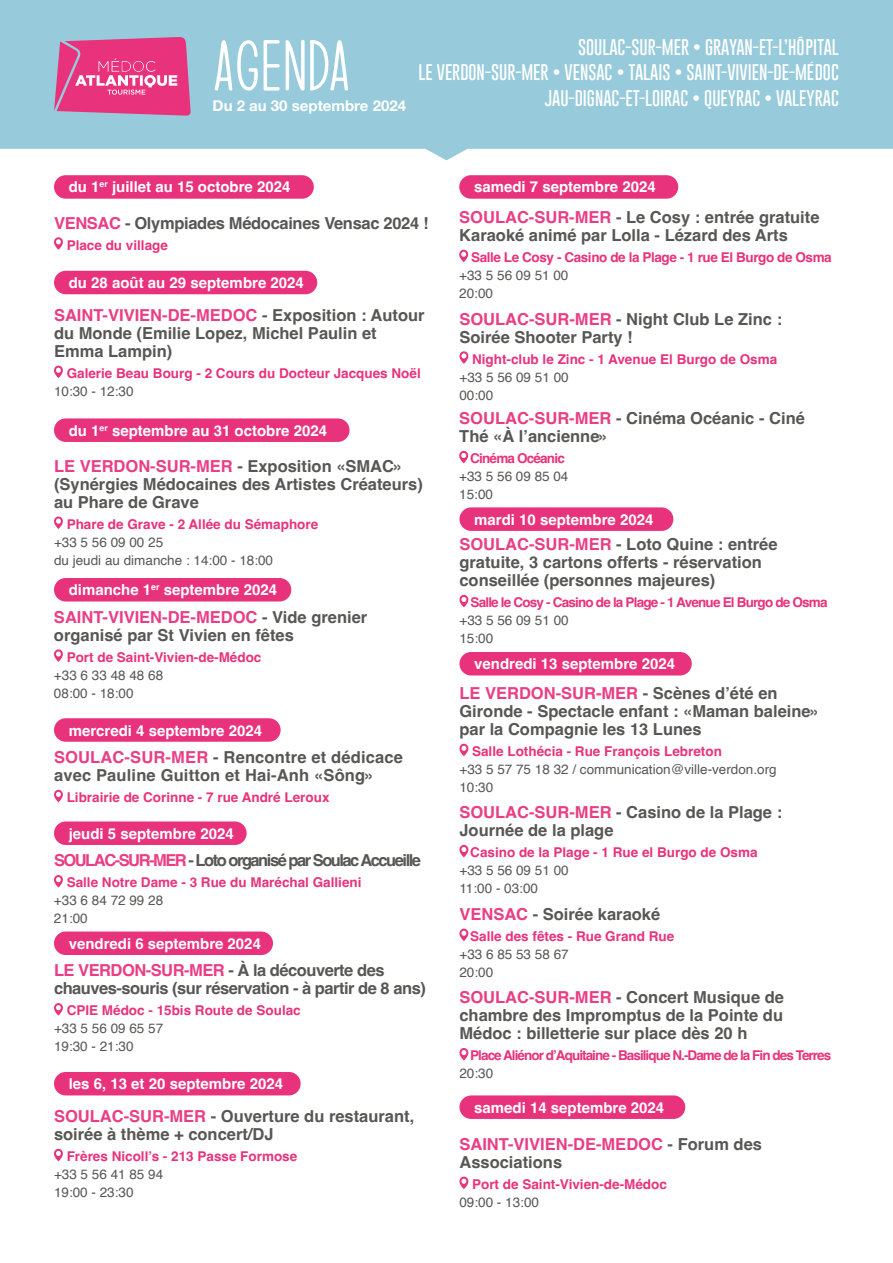
<style>
.page{position:relative;width:893px;height:1263px;background:#fff}
.page>*{position:absolute;margin:0;border:0;box-sizing:border-box;transform-origin:0 0}
.t1{font:72px "Good Mood";color:#fff}
.t2{font:700 16.5px/18px "Helvetica";color:#575756}
.t3{font:100 16.5px/25.5px "Gobold";color:#fff;text-align:right}
.t4{font:700 16.5px/18px "Helvetica";letter-spacing:-.03em;color:#575756}
.t5{font:700 16.5px "Helvetica";letter-spacing:-.09em;color:#575756}
.t6{font:700 16.5px/18px "Helvetica";color:#e93e85}
.t7{font:700 16.5px "Helvetica";letter-spacing:-.02em;color:#575756}
.t8{font:700 15px "Helvetica";color:#fff}
.t9{font:700 15px "Helvetica Neue LT Std";color:#fff}
.t10{font:700 13.5px "Helvetica";color:#e8327c}
.t11{font:13.5px/18px "Helvetica";color:#575756}
.t12{font:700 13.5px "Helvetica";letter-spacing:-.06em;color:#e8327c}
.t13{font:700 13.5px "Helvetica";letter-spacing:-.07em;color:#e8327c}
.t14{font:700 13.5px "Helvetica";letter-spacing:-.03em;color:#e8327c}
.s1{color:#e93e85}
.s2{color:#575756}
</style>
<div class="page">
<svg style="left:54px;top:237px;width:9px;height:13px"></svg>
<div style="left:54px;top:175px;width:260px;height:24px;background:#e8327c;border-radius:12px"></div>
<svg style="left:54px;top:365px;width:9px;height:13px"></svg>
<div style="left:54px;top:271px;width:263px;height:23px;background:#e8327c;border-radius:12px"></div>
<svg style="left:54px;top:516px;width:9px;height:13px"></svg>
<div style="left:54px;top:418px;width:296px;height:24px;background:#e8327c;border-radius:12px"></div>
<svg style="left:54px;top:875px;width:9px;height:12px"></svg>
<svg style="left:54px;top:789px;width:9px;height:13px"></svg>
<svg style="left:54px;top:1003px;width:9px;height:12px"></svg>
<div style="left:54px;top:821px;width:193px;height:24px;background:#e8327c;border-radius:12px"></div>
<div style="left:54px;top:718px;width:227px;height:24px;background:#e8327c;border-radius:12px"></div>
<div style="left:54px;top:931px;width:219px;height:24px;background:#e8327c;border-radius:12px"></div>
<div style="left:459px;top:175px;width:219px;height:24px;background:#e8327c;border-radius:12px"></div>
<div style="left:54px;top:578px;width:237px;height:23px;background:#e8327c;border-radius:12px"></div>
<svg style="left:459px;top:249px;width:9px;height:13px"></svg>
<svg style="left:459px;top:351px;width:9px;height:13px"></svg>
<svg style="left:54px;top:1148px;width:9px;height:13px"></svg>
<div style="left:54px;top:1072px;width:247px;height:23px;background:#e8327c;border-radius:12px"></div>
<svg style="left:459px;top:594px;width:9px;height:13px"></svg>
<svg style="left:459px;top:450px;width:9px;height:13px"></svg>
<div style="left:459px;top:507px;width:214px;height:24px;background:#e8327c;border-radius:12px"></div>
<svg style="left:459px;top:743px;width:9px;height:13px"></svg>
<div style="left:459px;top:652px;width:233px;height:23px;background:#e8327c;border-radius:12px"></div>
<svg style="left:459px;top:928px;width:9px;height:13px"></svg>
<svg style="left:459px;top:1048px;width:9px;height:12px"></svg>
<svg style="left:459px;top:844px;width:9px;height:13px"></svg>
<svg style="left:0;top:0;width:893px;height:160px;background:#9ecedd"></svg>
<svg style="left:54px;top:37px;width:137px;height:79px;background:#df5290"></svg>
<div style="left:134px;top:62px;width:9px;height:9px;background:#e8327c;border-radius:5px"></div>
<svg style="left:54px;top:649px;width:9px;height:13px"></svg>
<div style="left:459px;top:1095px;width:226px;height:24px;background:#e8327c;border-radius:12px"></div>
<svg style="left:459px;top:1176px;width:9px;height:13px"></svg>
<h1 class="t1" style="left:213px;top:28px;width:139px">AGENDA</h1>
<p class="t3" style="left:418px;top:34px;width:422px">SOULAC-SUR-MER • GRAYAN-ET-L’HÔPITAL<br>LE VERDON-SUR-MER • VENSAC • TALAIS • SAINT-VIVIEN-DE-MÉDOC<br>JAU-DIGNAC-ET-LOIRAC • QUEYRAC • VALEYRAC</p>
<p class="t9" style="left:213px;top:96px;width:195px">Du 2 au 30 septembre 2024</p>
<p class="t8" style="left:69px;top:178px;width:223px">du 1<sup>er</sup> juillet au 15 octobre 2024</p>
<p class="t7" style="left:54px;top:213px;width:376px"><span class="s1">VENSAC</span> - Olympiades Médocaines Vensac 2024 !</p>
<p class="t10" style="left:67px;top:237px;width:103px">Place du village</p>
<p class="t8" style="left:69px;top:274px;width:237px">du 28 août au 29 septembre 2024</p>
<p class="t2" style="left:54px;top:308px;width:372px"><span class="s1">SAINT-VIVIEN-DE-MEDOC</span> - Exposition : Autour du Monde (Emilie Lopez, Michel Paulin et<br>Emma Lampin)</p>
<p class="t10" style="left:67px;top:365px;width:356px">Galerie Beau Bourg - 2 Cours du Docteur Jacques Noël</p>
<p class="t11" style="left:54px;top:383px;width:81px">10:30 - 12:30</p>
<p class="t8" style="left:69px;top:421px;width:260px">du 1<sup>er</sup> septembre au 31 octobre 2024</p>
<p class="t2" style="left:54px;top:459px;width:370px"><span class="s1">LE VERDON-SUR-MER</span> - Exposition «SMAC» (Synérgies Médocaines des Artistes Créateurs) au Phare de Grave</p>
<p class="t10" style="left:67px;top:516px;width:253px">Phare de Grave - 2 Allée du Sémaphore</p>
<p class="t11" style="left:54px;top:533px;width:221px">+33 5 56 09 00 25<br>du jeudi au dimanche : 14:00 - 18:00</p>
<p class="t8" style="left:69px;top:581px;width:210px">dimanche 1<sup>er</sup> septembre 2024</p>
<p class="t2" style="left:54px;top:610px;width:315px"><span class="s1">SAINT-VIVIEN-DE-MEDOC</span> - Vide grenier organisé par St Vivien en fêtes</p>
<p class="t10" style="left:67px;top:649px;width:196px">Port de Saint-Vivien-de-Médoc</p>
<p class="t11" style="left:54px;top:666px;width:111px">+33 6 33 48 48 68<br>08:00 - 18:00</p>
<p class="t8" style="left:69px;top:721px;width:195px">mercredi 4 septembre 2024</p>
<p class="t2" style="left:54px;top:750px;width:350px"><span class="s1">SOULAC-SUR-MER</span> - Rencontre et dédicace avec Pauline Guitton et Hai-Anh «Sông»</p>
<p class="t10" style="left:67px;top:789px;width:264px">Librairie de Corinne - 7 rue André Leroux</p>
<p class="t8" style="left:69px;top:824px;width:167px">jeudi 5 septembre 2024</p>
<p class="t5" style="left:54px;top:850px;width:369px"><span class="s1">SOULAC-SUR-MER</span> - Loto organisé par Soulac Accueille</p>
<p class="t10" style="left:67px;top:874px;width:296px">Salle Notre Dame - 3 Rue du Maréchal Gallieni</p>
<p class="t11" style="left:54px;top:892px;width:111px">+33 6 84 72 99 28<br>21:00</p>
<p class="t8" style="left:69px;top:934px;width:194px">vendredi 6 septembre 2024</p>
<p class="t4" style="left:54px;top:963px;width:373px"><span class="s1">LE VERDON-SUR-MER</span> - À la découverte des chauves-souris (sur réservation - à partir de 8 ans)</p>
<p class="t10" style="left:67px;top:1002px;width:236px">CPIE Médoc - 15bis Route de Soulac</p>
<p class="t11" style="left:54px;top:1020px;width:111px">+33 5 56 09 65 57<br>19:30 - 21:30</p>
<p class="t8" style="left:69px;top:1075px;width:216px">les 6, 13 et 20 septembre 2024</p>
<p class="t2" style="left:54px;top:1109px;width:362px"><span class="s1">SOULAC-SUR-MER</span> - Ouverture du restaurant, soirée à thème + concert/DJ</p>
<p class="t10" style="left:67px;top:1148px;width:232px">Frères Nicoll’s - 213 Passe Formose</p>
<p class="t11" style="left:54px;top:1166px;width:111px">+33 5 56 41 85 94<br>19:00 - 23:30</p>
<p class="t8" style="left:474px;top:178px;width:183px">samedi 7 septembre 2024</p>
<p class="t2" style="left:459px;top:210px;width:362px"><span class="s1">SOULAC-SUR-MER</span> - Le Cosy : entrée gratuite<br>Karaoké animé par Lolla - Lézard des Arts</p>
<p class="t14" style="left:471px;top:249px;width:362px">Salle Le Cosy - Casino de la Plage - 1 rue El Burgo de Osma</p>
<p class="t11" style="left:459px;top:267px;width:111px">+33 5 56 09 51 00<br>20:00</p>
<p class="t2" style="left:459px;top:312px;width:324px"><span class="s1">SOULAC-SUR-MER</span> - Night Club Le Zinc :<br>Soirée Shooter Party !</p>
<p class="t10" style="left:472px;top:351px;width:307px">Night-club le Zinc - 1 Avenue El Burgo de Osma</p>
<p class="t11" style="left:459px;top:368px;width:111px">+33 5 56 09 51 00<br>00:00</p>
<p class="t2" style="left:459px;top:411px;width:347px"><span class="s1">SOULAC-SUR-MER</span> - Cinéma Océanic - Ciné<br>Thé «À l’ancienne»</p>
<p class="t12" style="left:470px;top:450px;width:96px">Cinéma Océanic</p>
<p class="t11" style="left:459px;top:468px;width:111px">+33 5 56 09 85 04<br>15:00</p>
<p class="t8" style="left:474px;top:510px;width:181px">mardi 10 septembre 2024</p>
<p class="t2" style="left:459px;top:537px;width:320px"><span class="s1">SOULAC-SUR-MER</span> - Loto Quine : entrée gratuite, 3 cartons offerts - réservation conseillée (personnes majeures)</p>
<p class="t12" style="left:470px;top:594px;width:359px">Salle le Cosy - Casino de la Plage - 1 Avenue El Burgo de Osma</p>
<p class="t11" style="left:459px;top:612px;width:111px">+33 5 56 09 51 00<br>15:00</p>
<p class="t8" style="left:474px;top:655px;width:202px">vendredi 13 septembre 2024</p>
<p class="t2" style="left:459px;top:686px;width:362px"><span class="s1">LE VERDON-SUR-MER</span> - Scènes d’été en<br>Gironde - Spectacle enfant : «Maman baleine» par la Compagnie les 13 Lunes</p>
<p class="t10" style="left:472px;top:743px;width:251px">Salle Lothécia - Rue François Lebreton</p>
<p class="t11" style="left:459px;top:761px;width:319px">+33 5 57 75 18 32 / communication@ville-verdon.org<br>10:30</p>
<p class="t2" style="left:459px;top:805px;width:324px"><span class="s1">SOULAC-SUR-MER</span> - Casino de la Plage :<br>Journée de la plage</p>
<p class="t10" style="left:470px;top:844px;width:289px">Casino de la Plage - 1 Rue el Burgo de Osma</p>
<p class="t11" style="left:459px;top:862px;width:111px">+33 5 56 09 51 00<br>11:00 - 03:00</p>
<p class="t2" style="left:459px;top:907px;width:202px"><span class="s1">VENSAC</span> - Soirée karaoké</p>
<p class="t10" style="left:470px;top:928px;width:206px">Salle des fêtes - Rue Grand Rue</p>
<p class="t11" style="left:459px;top:946px;width:111px">+33 6 85 53 58 67<br>20:00</p>
<p class="t2" style="left:459px;top:990px;width:326px;text-align:justify"><span class="s1">SOULAC-SUR-MER</span> - Concert Musique de chambre des Impromptus de la Pointe du Médoc : billetterie sur place dès 20 h</p>
<p class="t13" style="left:470px;top:1047px;width:362px">Place Aliénor d’Aquitaine - Basilique N.-Dame de la Fin des Terres</p>
<p class="t11" style="left:459px;top:1065px;width:35px">20:30</p>
<p class="t8" style="left:474px;top:1098px;width:192px">samedi 14 septembre 2024</p>
<p class="t6" style="left:459px;top:1137px;width:304px">SAINT-VIVIEN-DE-MEDOC <span class="s2">- Forum des<br>Associations</span></p>
<p class="t10" style="left:472px;top:1176px;width:196px">Port de Saint-Vivien-de-Médoc</p>
<p class="t11" style="left:459px;top:1193px;width:81px">09:00 - 13:00</p>
</div>
